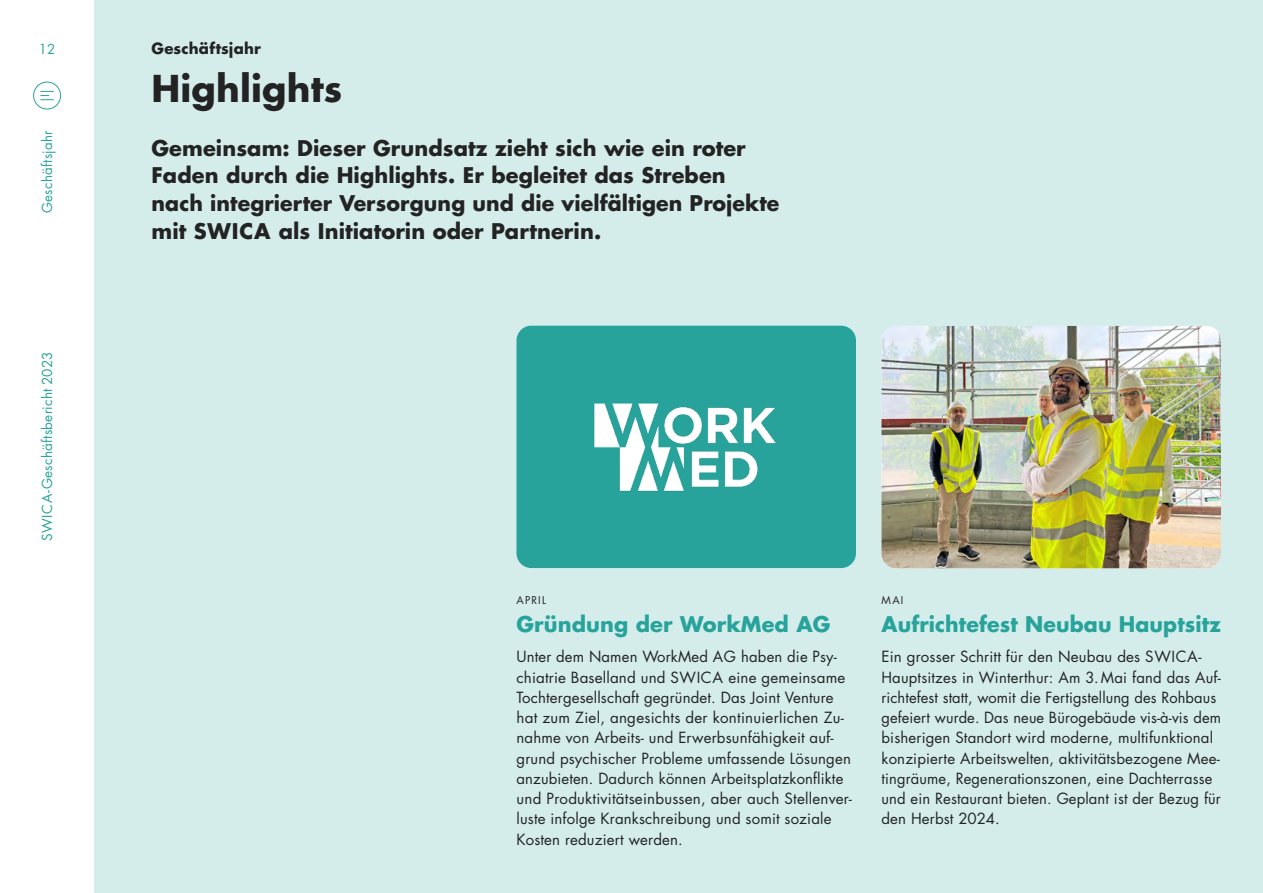
<style>
.page{position:relative;width:1263px;height:893px;background:#fff}
.page>*{position:absolute;margin:0;border:0;box-sizing:border-box;transform-origin:0 0}
.t1{font:700 36px "Futura Std";letter-spacing:.005em;color:#232323}
.t2{font:700 21px/27.8px "Futura Std";letter-spacing:.005em;color:#232323}
.t3{font:700 21px "Futura Std";letter-spacing:.005em;color:#28a39b}
.t4{font:15px/20.2px "Futura Std";letter-spacing:.01em;color:#232323}
.t5{font:700 15px "Futura Std";letter-spacing:.01em;color:#232323}
.t6{font:13.5px "Futura Std";letter-spacing:.02em;color:#28a39b}
.t7{font:10.5px "Futura Std";letter-spacing:.115em;color:#232323}
</style>
<div class="page">
<div style="left:33px;top:82px;width:28px;height:27px;border:1px solid #28a39b;border-radius:13px"></div>
<svg style="left:40px;top:91px;width:14px;height:9px"></svg>
<div style="left:94px;top:0;width:1169px;height:892px;background:#d4edeb"></div>
<div style="left:517px;top:326px;width:339px;height:242px;background:#28a39b;border-radius:15px"></div>
<img style="left:882px;top:326px;width:339px;height:242px">
<img style="left:594px;top:403px;width:182px;height:89px">
<p class="t6" style="left:39px;top:41px;width:18px">12</p>
<p class="t5" style="left:151px;top:39px;width:111px">Geschäftsjahr</p>
<h1 class="t1" style="left:151px;top:64px;width:192px">Highlights</h1>
<p class="t6" style="left:39px;top:213px;width:84px;rotate:-90deg">Geschäftsjahr</p>
<h2 class="t2" style="left:151px;top:134px;width:629px">Gemeinsam: Dieser Grundsatz zieht sich wie ein roter Faden durch die Highlights. Er begleitet das Streben nach integrierter Versorgung und die vielfältigen Projekte mit SWICA als Initiatorin oder Partnerin.</h2>
<p class="t6" style="left:39px;top:541px;width:190px;rotate:-90deg">SWICA-Geschäftsbericht 2023</p>
<p class="t7" style="left:516px;top:594px;width:31px">APRIL</p>
<h2 class="t3" style="left:516px;top:610px;width:316px">Gründung der WorkMed AG</h2>
<p class="t4" style="left:516px;top:646px;width:337px">Unter dem Namen WorkMed AG haben die Psy&shy;chiatrie Baselland und SWICA eine gemeinsame Tochtergesellschaft gegründet. Das Joint Venture hat zum Ziel, angesichts der kontinuierlichen Zu&shy;nahme von Arbeits- und Erwerbsunfähigkeit auf&shy;grund psychischer Probleme umfassende Lösungen anzubieten. Dadurch können Arbeitsplatzkonflikte und Produktivitätseinbussen, aber auch Stellenver&shy;luste infolge Krankschreibung und somit soziale Kosten reduziert werden.</p>
<p class="t7" style="left:881px;top:593px;width:24px">MAI</p>
<h2 class="t3" style="left:881px;top:610px;width:341px">Aufrichtefest Neubau Hauptsitz</h2>
<p class="t4" style="left:881px;top:646px;width:341px">Ein grosser Schritt für den Neubau des SWICA-Hauptsitzes in Winterthur: Am 3. Mai fand das Auf&shy;richtefest statt, womit die Fertigstellung des Rohbaus gefeiert wurde. Das neue Bürogebäude vis-à-vis dem bisherigen Standort wird moderne, multifunktional konzipierte Arbeitswelten, aktivitätsbezogene Mee&shy;tingräume, Regenerationszonen, eine Dachterrasse und ein Restaurant bieten. Geplant ist der Bezug für den Herbst 2024.</p>
</div>
